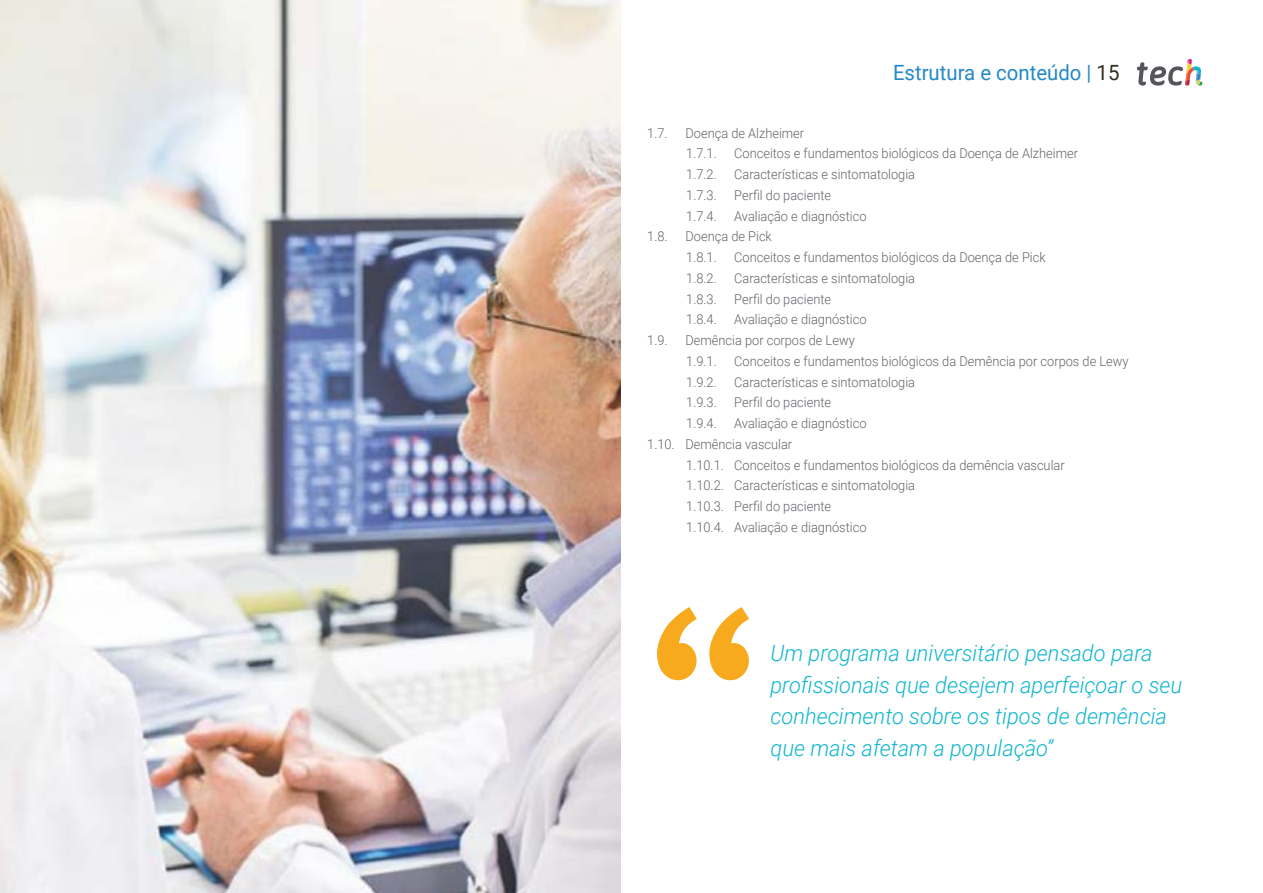
<style>
.page{position:relative;width:1263px;height:893px;background:#fff}
.page>*{position:absolute;margin:0;border:0;box-sizing:border-box;transform-origin:0 0}
.t1{font:italic 300 22.5px/31.5px "Roboto";color:#0fb6cf}
.t2{font:21px "Roboto";color:#2488c9}
.t3{font:300 13.5px/20.7px "Roboto";color:#61646a;scale:.95 1}
.s1{color:#312e20}
</style>
<div class="page">
<svg style="left:1137px;top:59px;width:65px;height:27px"></svg>
<svg style="left:657px;top:607px;width:92px;height:73px"></svg>
<img style="left:0;top:0;width:621px;height:893px">
<h2 class="t2" style="left:893px;top:57px;width:228px">Estrutura e conteúdo | <span class="s1">15</span></h2>
<p class="t3" style="left:647px;top:122px;width:23px">1.7.</p>
<p class="t3" style="left:685px;top:122px;width:126px">Doença de Alzheimer<br>1.7.1.</p>
<p class="t3" style="left:734px;top:143px;width:363px">Conceitos e fundamentos biológicos da Doença de Alzheimer</p>
<p class="t3" style="left:686px;top:164px;width:34px">1.7.2.</p>
<p class="t3" style="left:734px;top:164px;width:192px">Características e sintomatologia</p>
<p class="t3" style="left:686px;top:184px;width:34px">1.7.3.</p>
<p class="t3" style="left:734px;top:184px;width:104px">Perfil do paciente</p>
<p class="t3" style="left:686px;top:205px;width:34px">1.7.4.</p>
<p class="t3" style="left:734px;top:205px;width:141px">Avaliação e diagnóstico</p>
<p class="t3" style="left:647px;top:226px;width:23px">1.8.</p>
<p class="t3" style="left:685px;top:226px;width:92px">Doença de Pick<br>1.8.1.</p>
<p class="t3" style="left:734px;top:247px;width:329px">Conceitos e fundamentos biológicos da Doença de Pick</p>
<p class="t3" style="left:686px;top:267px;width:34px">1.8.2.</p>
<p class="t3" style="left:734px;top:267px;width:192px">Características e sintomatologia</p>
<p class="t3" style="left:686px;top:288px;width:34px">1.8.3.</p>
<p class="t3" style="left:734px;top:288px;width:104px">Perfil do paciente</p>
<p class="t3" style="left:686px;top:309px;width:34px">1.8.4.</p>
<p class="t3" style="left:734px;top:309px;width:141px">Avaliação e diagnóstico</p>
<p class="t3" style="left:647px;top:330px;width:23px">1.9.</p>
<p class="t3" style="left:685px;top:330px;width:180px">Demência por corpos de Lewy<br>1.9.1.</p>
<p class="t3" style="left:734px;top:350px;width:417px">Conceitos e fundamentos biológicos da Demência por corpos de Lewy</p>
<p class="t3" style="left:686px;top:371px;width:34px">1.9.2.</p>
<p class="t3" style="left:734px;top:371px;width:192px">Características e sintomatologia</p>
<p class="t3" style="left:686px;top:392px;width:34px">1.9.3.</p>
<p class="t3" style="left:734px;top:392px;width:104px">Perfil do paciente</p>
<p class="t3" style="left:686px;top:413px;width:34px">1.9.4.</p>
<p class="t3" style="left:647px;top:413px;width:232px;text-indent:87px">Avaliação e diagnóstico<br>1.10. Demência vascular</p>
<p class="t3" style="left:686px;top:454px;width:400px">1.10.1. Conceitos e fundamentos biológicos da demência vascular 1.10.2. Características e sintomatologia<br>1.10.3. Perfil do paciente<br>1.10.4. Avaliação e diagnóstico</p>
<h1 class="t1" style="left:770px;top:636px;width:413px">Um programa universitário pensado para profissionais que desejem aperfeiçoar o seu conhecimento sobre os tipos de demência que mais afetam a população”</h1>
</div>
